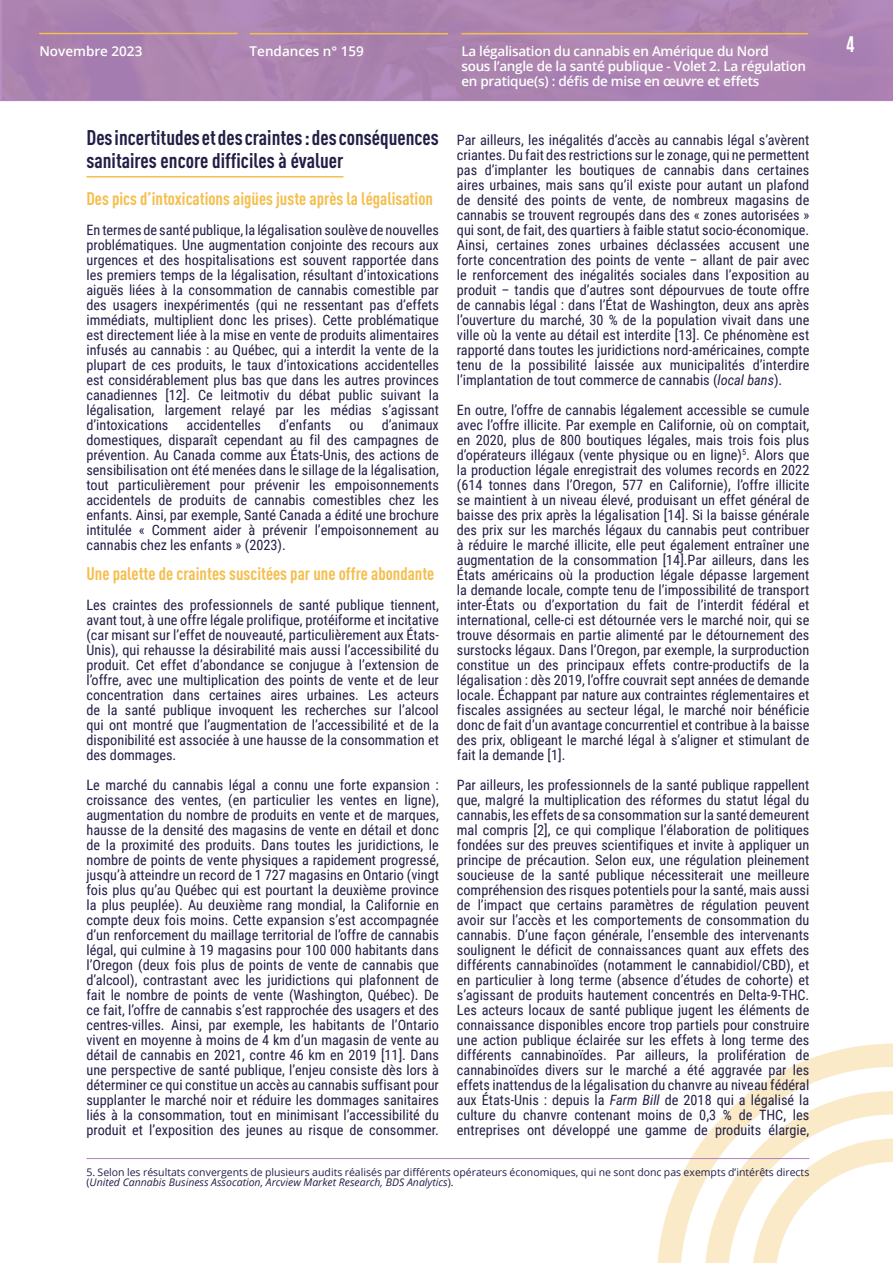
<style>
.page{position:relative;width:893px;height:1263px;background:#fff}
.page>*{position:absolute;margin:0;border:0;box-sizing:border-box;transform-origin:0 0}
.t1{font:600 22.5px "Tungsten";color:#fff}
.t2{font:700 condensed 21px/22.5px "DIN Pro";color:#221f47}
.t3{font:700 condensed 18px "DIN Pro";color:#f5be4d}
.t4{font:14.25px/15px "Roboto Condensed";color:#221f47;text-align:justify}
.t5{font:14.25px "Roboto Condensed Regular 2";color:#221f47}
.t6{font:13.5px/15px "Open Sans Semi Bold 2";letter-spacing:-.02em;color:#fff}
.t7{font:600 13.5px "Open Sans";letter-spacing:-.02em;color:#fff}
.t8{font:13.5px "Open Sans Semi Bold 2";color:#fff}
.t9{font:10.5px/10.5px "Open Sans";color:#221f47}
.s1{font-family:"Roboto Condensed Italic 2"}
.s2{font-family:"Open Sans 2"}
.s3{font-style:italic}
</style>
<div class="page">
<svg style="left:657px;top:1043px;width:236px;height:220px"></svg>
<svg style="left:704px;top:1091px;width:189px;height:172px"></svg>
<svg style="left:0;top:0;width:893px;height:101px;background:#ac83b0"></svg>
<hr style="left:0;top:0;width:2px;height:100px;background:#b98dbf">
<hr style="left:39px;top:33px;width:199px;height:1px;background:#f5be4d">
<hr style="left:250px;top:33px;width:198px;height:1px;background:#f5be4d">
<hr style="left:461px;top:33px;width:347px;height:1px;background:#f5be4d">
<hr style="left:86px;top:176px;width:257px;height:1px;background:#f5be4d">
<hr style="left:86px;top:1158px;width:723px;height:1px;background:#b083ba">
<p class="t8" style="left:39px;top:42px;width:105px">Novembre 2023</p>
<p class="t8" style="left:250px;top:42px;width:116px">Tendances n° 159</p>
<p class="t6" style="left:461px;top:43px;width:346px">La légalisation du cannabis en Amérique du Nord<br>sous l’angle de la santé publique - Volet 2. La régulation</p>
<p class="t7" style="left:461px;top:72px;width:299px">en pratique(s) : défis de mise en œuvre et effets</p>
<h2 class="t2" style="left:86px;top:124px;width:354px">Des incertitudes et des craintes : des conséquences sanitaires encore difficiles à évaluer</h2>
<p class="t3" style="left:86px;top:185px;width:348px">Des pics d’intoxications aigües juste après la légalisation</p>
<p class="t4" style="left:86px;top:222px;width:354px">En termes de santé publique, la légalisation soulève de nouvelles problématiques. Une augmentation conjointe des recours aux urgences et des hospitalisations est souvent rapportée dans les premiers temps de la légalisation, résultant d’intoxications</p>
<p class="t5" style="left:86px;top:280px;width:354px">aiguës liées à la consommation de cannabis comestible par</p>
<p class="t4" style="left:86px;top:297px;width:354px">des usagers inexpérimentés (qui ne ressentant pas d’effets immédiats, multiplient donc les prises). Cette problématique est directement liée à la mise en vente de produits alimentaires infusés au cannabis : au Québec, qui a interdit la vente de la plupart de ces produits, le taux d’intoxications accidentelles est considérablement plus bas que dans les autres provinces canadiennes [12]. Ce leitmotiv du débat public suivant la légalisation, largement relayé par les médias s’agissant d’intoxications</p>
<p class="t4" style="left:457px;top:132px;width:354px">Par ailleurs, les inégalités d’accès au cannabis légal s’avèrent criantes. Du fait des restrictions sur le zonage, qui ne permettent pas d’implanter les boutiques de cannabis dans certaines aires urbaines, mais sans qu’il existe pour autant un plafond de densité des points de vente, de nombreux magasins de cannabis se trouvent regroupés dans des « zones autorisées » qui sont, de fait, des quartiers à faible statut socio-économique.<br>Ainsi, certaines zones urbaines déclassées accusent une forte concentration des points de vente – allant de pair avec le renforcement des inégalités sociales dans l’exposition au produit – tandis que d’autres sont dépourvues de toute offre de cannabis légal : dans l’État de Washington, deux ans après l’ouverture du marché, 30 % de la population vivait dans une ville où la vente au détail est interdite [13]. Ce phénomène est rapporté dans toutes les juridictions nord-américaines, compte tenu de la possibilité laissée aux municipalités d’interdire l’implantation de tout commerce de cannabis (<span class="s1">local bans</span>).</p>
<p class="t4" style="left:457px;top:402px;width:354px">En outre, l’offre de cannabis légalement accessible se cumule avec l’offre illicite. Par exemple en Californie, où on comptait, en 2020, plus de 800 boutiques légales, mais trois fois plus d’opérateurs illégaux (vente physique ou en ligne)<sup>5</sup>. Alors que la production légale enregistrait des volumes records en 2022 (614 tonnes dans l’Oregon, 577 en Californie), l’offre illicite se maintient à un niveau élevé, produisant un effet général de baisse des prix après la légalisation [14]. Si la baisse générale des prix sur les marchés légaux du cannabis peut contribuer à réduire le marché illicite, elle peut également entraîner une augmentation de la consommation [14].Par ailleurs, dans les États américains où la production légale dépasse largement la demande locale, compte tenu de l’impossibilité de transport inter-États ou d’exportation du fait de l’interdit fédéral et international, celle-ci est détournée vers le marché noir, qui se trouve désormais en partie alimenté par le détournement des surstocks légaux. Dans l’Oregon, par exemple, la surproduction constitue un des principaux effets contre-productifs de la légalisation : dès 2019, l’offre couvrait sept années de demande locale. Échappant par nature aux contraintes réglementaires et fiscales assignées au secteur légal, le marché noir bénéficie donc de fait d’un avantage concurrentiel et contribue à la baisse des prix, obligeant le marché légal à s’aligner et stimulant de fait la demande [1].</p>
<p class="t4" style="left:457px;top:777px;width:354px">Par ailleurs, les professionnels de la santé publique rappellent que, malgré la multiplication des réformes du statut légal du cannabis, les effets de sa consommation sur la santé demeurent mal compris [2], ce qui complique l’élaboration de politiques fondées sur des preuves scientifiques et invite à appliquer un principe de précaution. Selon eux, une régulation pleinement</p>
<p class="t5" style="left:457px;top:865px;width:354px">soucieuse de la santé publique nécessiterait une meilleure</p>
<p class="t4" style="left:457px;top:882px;width:354px">compréhension des risques potentiels pour la santé, mais aussi de l’impact que certains paramètres de régulation peuvent avoir sur l’accès et les comportements de consommation du cannabis. D’une façon générale, l’ensemble des intervenants soulignent le déficit de connaissances quant aux effets des différents cannabinoïdes (notamment le cannabidiol/CBD), et en particulier à long terme (absence d’études de cohorte) et s’agissant de produits hautement concentrés en Delta-9-THC.<br>Les acteurs locaux de santé publique jugent les éléments de</p>
<p class="t5" style="left:457px;top:1015px;width:354px">connaissance disponibles encore trop partiels pour construire</p>
<p class="t4" style="left:457px;top:1032px;width:354px">une action publique éclairée sur les effets à long terme des différents cannabinoïdes. Par ailleurs, la prolifération de cannabinoïdes divers sur le marché a été aggravée par les effets inattendus de la légalisation du chanvre au niveau fédéral aux États-Unis : depuis la <span class="s1">Farm Bill</span> de 2018 qui a légalisé la culture du chanvre contenant moins de 0,3 % de THC, les entreprises ont développé une gamme de produits élargie,</p>
<p class="t4" style="left:187px;top:417px;width:76px">accidentelles</p>
<p class="t4" style="left:279px;top:417px;width:54px">d’enfants</p>
<p class="t4" style="left:350px;top:417px;width:16px">ou</p>
<p class="t4" style="left:86px;top:417px;width:354px;text-indent:295px">d’animaux domestiques, disparaît cependant au fil des campagnes de prévention. Au Canada comme aux États-Unis, des actions de</p>
<p class="t5" style="left:86px;top:460px;width:354px">sensibilisation ont été menées dans le sillage de la légalisation,</p>
<p class="t4" style="left:86px;top:477px;width:354px">tout particulièrement pour prévenir les empoisonnements accidentels de produits de cannabis comestibles chez les enfants. Ainsi, par exemple, Santé Canada a édité une brochure intitulée « Comment aider à prévenir l’empoisonnement au cannabis chez les enfants » (2023).</p>
<p class="t3" style="left:86px;top:560px;width:349px">Une palette de craintes suscitées par une offre abondante</p>
<p class="t4" style="left:86px;top:597px;width:354px">Les craintes des professionnels de santé publique tiennent, avant tout, à une offre légale prolifique, protéiforme et incitative (car misant sur l’effet de nouveauté, particulièrement aux États-Unis), qui rehausse la désirabilité mais aussi l’accessibilité du produit. Cet effet d’abondance se conjugue à l’extension de l’offre, avec une multiplication des points de vente et de leur concentration dans certaines aires urbaines. Les acteurs de la santé publique invoquent les recherches sur l’alcool qui ont montré que l’augmentation de l’accessibilité et de la disponibilité est associée à une hausse de la consommation et des dommages.</p>
<p class="t4" style="left:86px;top:777px;width:354px">Le marché du cannabis légal a connu une forte expansion : croissance des ventes, (en particulier les ventes en ligne), augmentation du nombre de produits en vente et de marques, hausse de la densité des magasins de vente en détail et donc de la proximité des produits. Dans toutes les juridictions, le nombre de points de vente physiques a rapidement progressé, jusqu’à atteindre un record de 1 727 magasins en Ontario (vingt fois plus qu’au Québec qui est pourtant la deuxième province la plus peuplée). Au deuxième rang mondial, la Californie en compte deux fois moins. Cette expansion s’est accompagnée d’un renforcement du maillage territorial de l’offre de cannabis légal, qui culmine à 19 magasins pour 100 000 habitants dans l’Oregon (deux fois plus de points de vente de cannabis que d’alcool), contrastant avec les juridictions qui plafonnent de fait le nombre de points de vente (Washington, Québec). De ce fait, l’offre de cannabis s’est rapprochée des usagers et des centres-villes. Ainsi, par exemple, les habitants de l’Ontario vivent en moyenne à moins de 4 km d’un magasin de vente au détail de cannabis en 2021, contre 46 km en 2019 [11]. Dans une perspective de santé publique, l’enjeu consiste dès lors à déterminer ce qui constitue un accès au cannabis suffisant pour supplanter le marché noir et réduire les dommages sanitaires liés à la consommation, tout en minimisant l’accessibilité du produit et l’exposition des jeunes au risque de consommer.</p>
<p class="t9" style="left:86px;top:1166px;width:724px">5. Selon les résultats convergents de plusieurs audits réalisés par différents opérateurs économiques, qui ne sont donc pas exempts d’intérêts directs <span class="s2">(</span><span class="s3">United Cannabis Business Assocation, Arcview Market Research, BDS Analytics</span><span class="s2">).</span></p>
<h1 class="t1" style="left:847px;top:33px;width:9px">4</h1>
</div>
